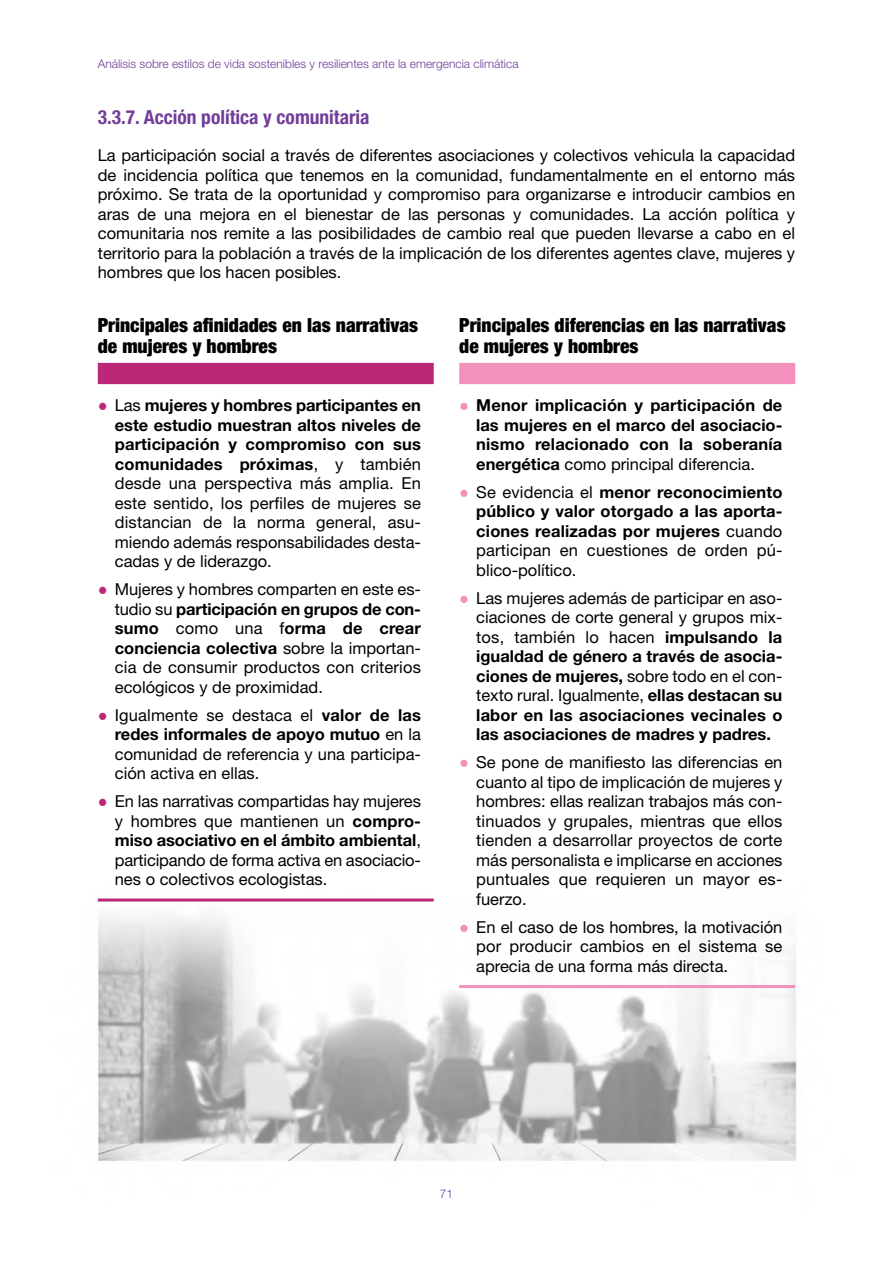
<style>
.page{position:relative;width:893px;height:1263px;background:#fff}
.page>*{position:absolute;margin:0;border:0;box-sizing:border-box;transform-origin:0 0}
.t1{font:900 condensed 19.5px/21px "Helvetica Neue LT Std";color:#000}
.t2{font:700 condensed 19.5px "Helvetica Neue LT Std";color:#723d98}
.t3{font:16.5px/19.5px "Helvetica Neue LT Std";color:#000;text-align:justify}
.t4{font:700 16.5px/19.5px "Helvetica Neue LT Std";letter-spacing:.01em;color:#000;text-align:justify}
.t5{font:300 12px "Helvetica Neue LT Std";color:#723d98}
.s1{font-family:"Times New Roman";color:#bb2878}
.s2{font-weight:700}
.s3{font-family:"Times New Roman";font-weight:400;color:#f391bc}
.s4{font-weight:400}
.s5{font-family:"Times New Roman";color:#f391bc}
</style>
<div class="page">
<img style="left:97px;top:362px;width:700px;height:799px">
<div style="left:98px;top:363px;width:336px;height:21px;background:#bb2878"></div>
<hr style="left:98px;top:898px;width:336px;height:3px;background:#bb2878">
<div style="left:459px;top:363px;width:336px;height:21px;background:#f391bc"></div>
<hr style="left:459px;top:985px;width:336px;height:3px;background:#f391bc">
<p class="t5" style="left:98px;top:60px;width:422px">Análisis sobre estilos de vida sostenibles y resilientes ante la emergencia climática</p>
<p class="t2" style="left:98px;top:111px;width:273px">3.3.7. Acción política y comunitaria</p>
<p class="t3" style="left:98px;top:147px;width:699px">La participación social a través de diferentes asociaciones y colectivos vehicula la capacidad de incidencia política que tenemos en la comunidad, fundamentalmente en el entorno más próximo. Se trata de la oportunidad y compromiso para organizarse e introducir cambios en aras de una mejora en el bienestar de las personas y comunidades. La acción política y comunitaria nos remite a las posibilidades de cambio real que pueden llevarse a cabo en el territorio para la población a través de la implicación de los diferentes agentes clave, mujeres y hombres que los hacen posibles.</p>
<p class="t1" style="left:98px;top:317px;width:322px">Principales afinidades en las narrativas de mujeres y hombres</p>
<p class="t3" style="left:115px;top:397px;width:308px;text-indent:-17px"><span class="s1">●</span> Las <span class="s2">mujeres y hombres participantes en este estudio muestran altos niveles de participación y compromiso con sus comunidades próximas</span>, y también desde una perspectiva más amplia. En este sentido, los perfiles de mujeres se distancian de la norma general, asu&shy;miendo además responsabilidades desta&shy;cadas y de liderazgo.</p>
<p class="t3" style="left:115px;top:581px;width:308px;text-indent:-17px"><span class="s1">●</span> Mujeres y hombres comparten en este es&shy;tudio su <span class="s2">participación en grupos de con&shy;sumo</span> como una f<span class="s2">orma de crear conciencia colectiva</span> sobre la importan&shy;cia de consumir productos con criterios ecológicos y de proximidad.</p>
<p class="t3" style="left:115px;top:707px;width:308px;text-indent:-17px"><span class="s1">●</span> Igualmente se destaca el <span class="s2">valor de las redes informales de apoyo mutuo</span> en la comunidad de referencia y una participa&shy;ción activa en ellas.</p>
<p class="t3" style="left:115px;top:793px;width:308px;text-indent:-17px"><span class="s1">●</span> En las narrativas compartidas hay mujeres y hombres que mantienen un <span class="s2">compro&shy;miso asociativo en el ámbito ambiental</span>, participando de forma activa en asociacio&shy;nes o colectivos ecologistas.</p>
<p class="t1" style="left:459px;top:317px;width:328px">Principales diferencias en las narrativas de mujeres y hombres</p>
<p class="t4" style="left:476px;top:397px;width:308px;text-indent:-17px"><span class="s3">●</span> Menor implicación y participación de las mujeres en el marco del asociacio&shy;nismo relacionado con la soberanía energética <span class="s4">como principal diferencia.</span></p>
<p class="t4" style="left:476px;top:484px;width:308px;text-indent:-17px"><span class="s3">●</span> <span class="s4">Se evidencia el</span> menor reconocimiento público y valor otorgado a las aporta&shy;ciones realizadas por mujeres <span class="s4">cuando participan en cuestiones de orden pú&shy;blico-político.</span></p>
<p class="t4" style="left:476px;top:590px;width:308px;text-indent:-17px"><span class="s3">●</span> <span class="s4">Las mujeres además de participar en aso&shy;ciaciones de corte general y grupos mix&shy;tos, también lo hacen</span> impulsando la igualdad de género a través de asocia&shy;ciones de mujeres, <span class="s4">sobre todo en el con&shy;texto rural. Igualmente,</span> ellas destacan su labor en las asociaciones vecinales o las asociaciones de madres y padres.</p>
<p class="t3" style="left:476px;top:754px;width:308px;text-indent:-17px"><span class="s5">●</span> Se pone de manifiesto las diferencias en cuanto al tipo de implicación de mujeres y hombres: ellas realizan trabajos más con&shy;tinuados y grupales, mientras que ellos tienden a desarrollar proyectos de corte más personalista e implicarse en acciones puntuales que requieren un mayor es&shy;fuerzo.</p>
<p class="t3" style="left:476px;top:919px;width:308px;text-indent:-17px"><span class="s5">●</span> En el caso de los hombres, la motivación por producir cambios en el sistema se aprecia de una forma más directa.</p>
<p class="t5" style="left:440px;top:1189px;width:15px">71</p>
</div>
